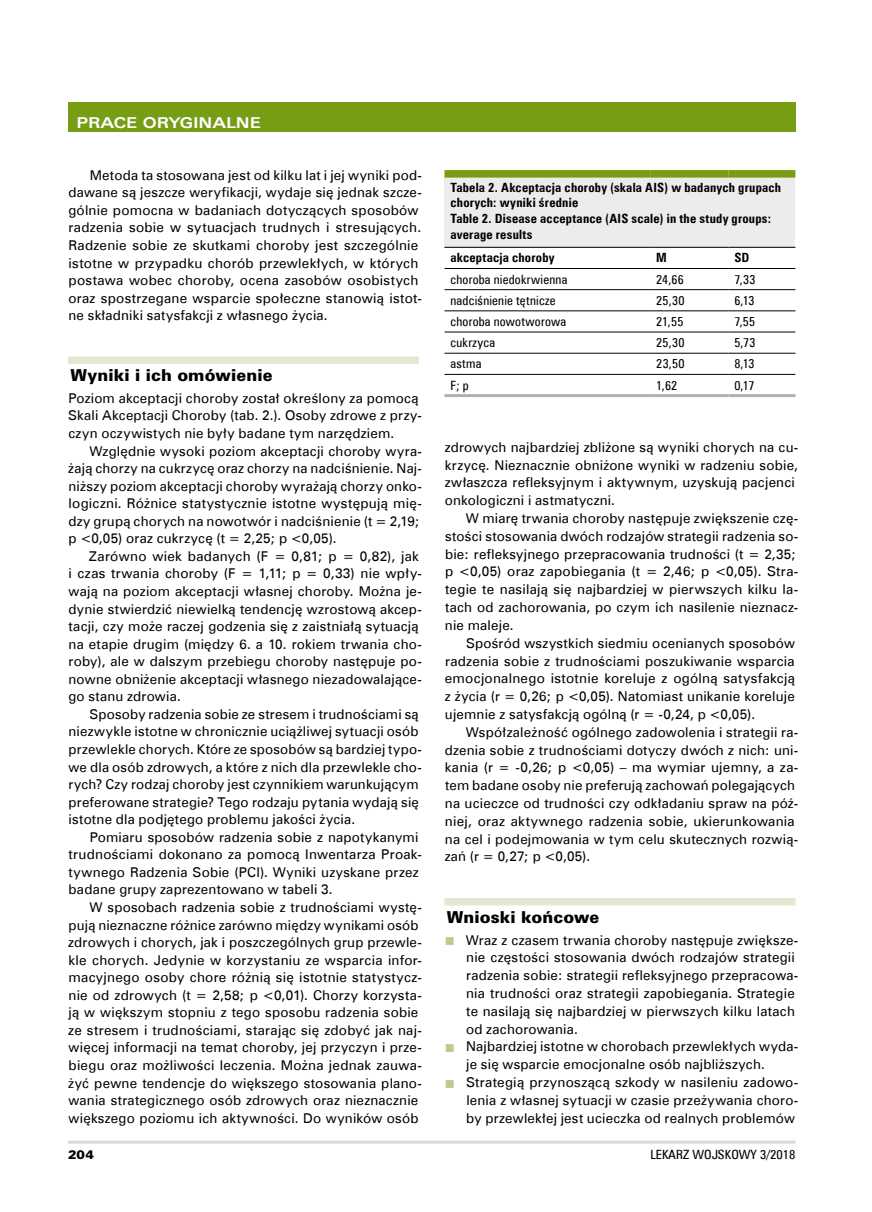
<style>
.page{position:relative;width:872px;height:1212px;background:#fff}
.page>*{position:absolute;margin:0;border:0;box-sizing:border-box;transform-origin:0 0}
.t1{font:15px "Zurich Blk PL";letter-spacing:.005em;color:#000}
.t2{font:15px "Zurich Ex EU Bold";letter-spacing:.015em;color:#fff}
.t3{font:13.5px/17.5px "Zurich EU";letter-spacing:.015em;color:#000}
.t4{font:12.75px/15.8px "Zurich Cn EU Bold";letter-spacing:.015em;color:#000}
.t5{font:12.75px "Zurich Cn EU Normal";letter-spacing:.015em;color:#000}
.t6{font:12.75px "Zurich Cn EU Normal";letter-spacing:.015em;color:#000;scale:1.04 1}
.t7{font:11.25px "Zurich Blk PL";color:#000;scale:1.04 1}
</style>
<div class="page">
<hr style="left:68px;top:1140px;width:727px;height:3px;background:#d9d9da">
<div style="left:68px;top:102px;width:727px;height:30px;background:#779d14"></div>
<div style="left:444px;top:898px;width:351px;height:7px;background:#e3e9d1"></div>
<div style="left:68px;top:357px;width:351px;height:7px;background:#e3e9d1"></div>
<div style="left:444px;top:174px;width:351px;height:73px;background:#ececec"></div>
<div style="left:444px;top:170px;width:206px;height:8px;background:#779d14"></div>
<div style="left:650px;top:170px;width:78px;height:8px;background:#779d14"></div>
<div style="left:728px;top:170px;width:67px;height:8px;background:#779d14"></div>
<hr style="left:444px;top:247px;width:206px;height:1px;background:#000">
<hr style="left:650px;top:247px;width:78px;height:1px;background:#000">
<hr style="left:728px;top:247px;width:67px;height:1px;background:#000">
<hr style="left:444px;top:268px;width:206px;height:1px;background:#000">
<hr style="left:650px;top:268px;width:78px;height:1px;background:#000">
<hr style="left:728px;top:268px;width:67px;height:1px;background:#000">
<hr style="left:444px;top:289px;width:206px;height:1px;background:#000">
<hr style="left:650px;top:289px;width:78px;height:1px;background:#000">
<hr style="left:728px;top:289px;width:67px;height:1px;background:#000">
<hr style="left:444px;top:311px;width:206px;height:1px;background:#000">
<hr style="left:650px;top:311px;width:78px;height:1px;background:#000">
<hr style="left:728px;top:311px;width:67px;height:1px;background:#000">
<hr style="left:444px;top:332px;width:206px;height:1px;background:#000">
<hr style="left:650px;top:332px;width:78px;height:1px;background:#000">
<hr style="left:728px;top:332px;width:67px;height:1px;background:#000">
<hr style="left:444px;top:353px;width:206px;height:1px;background:#000">
<hr style="left:650px;top:353px;width:78px;height:1px;background:#000">
<hr style="left:728px;top:353px;width:67px;height:1px;background:#000">
<hr style="left:444px;top:374px;width:206px;height:1px;background:#000">
<hr style="left:650px;top:374px;width:78px;height:1px;background:#000">
<hr style="left:728px;top:374px;width:67px;height:1px;background:#000">
<hr style="left:444px;top:394px;width:206px;height:3px;background:#b0b2b2">
<hr style="left:650px;top:394px;width:78px;height:3px;background:#b0b2b2">
<hr style="left:728px;top:394px;width:67px;height:3px;background:#b0b2b2">
<p class="t2" style="left:77px;top:113px;width:186px">PRACE ORYGINALNE</p>
<p class="t3" style="left:68px;top:166px;width:355px;text-indent:21px">Metoda ta stosowana jest od kilku lat i jej wyniki pod&shy;dawane są jeszcze weryfikacji, wydaje się jednak szcze&shy;gólnie pomocna w badaniach dotyczących sposobów radzenia sobie w sytuacjach trudnych i stresujących.<br>Radzenie sobie ze skutkami choroby jest szczególnie istotne w przypadku chorób przewlekłych, w których postawa wobec choroby, ocena zasobów osobistych oraz spostrzegane wsparcie społeczne stanowią istot&shy;ne składniki satysfakcji z własnego życia.</p>
<p class="t1" style="left:70px;top:365px;width:204px">Wyniki i ich omówienie</p>
<p class="t3" style="left:68px;top:389px;width:355px">Poziom akceptacji choroby został określony za pomocą<br>Skali Akceptacji Choroby (tab. 2.). Osoby zdrowe z przy&shy;czyn oczywistych nie były badane tym narzędziem.</p>
<p class="t3" style="left:68px;top:442px;width:355px;text-indent:21px">Względnie wysoki poziom akceptacji choroby wyra&shy;żają chorzy na cukrzycę oraz chorzy na nadciśnienie. Naj&shy;niższy poziom akceptacji choroby wyrażają chorzy onko&shy;logiczni. Różnice statystycznie istotne występują mię&shy;dzy grupą chorych na nowotwór i nadciśnienie (t = 2,19; p &lt;0,05) oraz cukrzycę (t = 2,25; p &lt;0,05).</p>
<p class="t3" style="left:68px;top:547px;width:355px;text-indent:21px">Zarówno wiek badanych (F = 0,81; p = 0,82), jak i czas trwania choroby (F = 1,11; p = 0,33) nie wpły&shy;wają na poziom akceptacji własnej choroby. Można je&shy;dynie stwierdzić niewielką tendencję wzrostową akcep&shy;tacji, czy może raczej godzenia się z zaistniałą sytuacją na etapie drugim (między 6. a 10. rokiem trwania cho&shy;roby), ale w dalszym przebiegu choroby następuje po&shy;nowne obniżenie akceptacji własnego niezadowalające&shy;go stanu zdrowia.</p>
<p class="t3" style="left:68px;top:705px;width:355px;text-indent:21px">Sposoby radzenia sobie ze stresem i trudnościami są niezwykle istotne w chronicznie uciążliwej sytuacji osób przewlekle chorych. Które ze sposobów są bardziej typo&shy;we dla osób zdrowych, a które z nich dla przewlekle cho&shy;rych? Czy rodzaj choroby jest czynnikiem warunkującym preferowane strategie? Tego rodzaju pytania wydają się istotne dla podjętego problemu jakości życia.</p>
<p class="t3" style="left:69px;top:828px;width:355px;text-indent:21px">Pomiaru sposobów radzenia sobie z napotykanymi trudnościami dokonano za pomocą Inwentarza Proak&shy;tywnego Radzenia Sobie (PCI). Wyniki uzyskane przez badane grupy zaprezentowano w tabeli 3.</p>
<p class="t3" style="left:68px;top:898px;width:355px;text-indent:21px">W sposobach radzenia sobie z trudnościami wystę&shy;pują nieznaczne różnice zarówno między wynikami osób zdrowych i chorych, jak i poszczególnych grup przewle&shy;kle chorych. Jedynie w korzystaniu ze wsparcia infor&shy;macyjnego osoby chore różnią się istotnie statystycz&shy;nie od zdrowych (t = 2,58; p &lt;0,01). Chorzy korzysta&shy;ją w większym stopniu z tego sposobu radzenia sobie ze stresem i trudnościami, starając się zdobyć jak naj&shy;więcej informacji na temat choroby, jej przyczyn i prze&shy;biegu oraz możliwości leczenia. Można jednak zauwa&shy;żyć pewne tendencje do większego stosowania plano&shy;wania strategicznego osób zdrowych oraz nieznacznie większego poziomu ich aktywności. Do wyników osób</p>
<p class="t4" style="left:450px;top:179px;width:332px">Tabela 2. Akceptacja choroby (skala AIS) w badanych grupach chorych: wyniki średnie<br>Table 2. Disease acceptance (AIS scale) in the study groups: average results</p>
<p class="t4" style="left:450px;top:250px;width:106px">akceptacja choroby</p>
<p class="t4" style="left:656px;top:250px;width:12px">M</p>
<p class="t4" style="left:734px;top:250px;width:17px">SD</p>
<p class="t5" style="left:450px;top:271px;width:118px">choroba niedokrwienna</p>
<p class="t5" style="left:656px;top:271px;width:29px">24,66</p>
<p class="t5" style="left:734px;top:271px;width:23px">7,33</p>
<p class="t5" style="left:450px;top:293px;width:106px">nadciśnienie tętnicze</p>
<p class="t5" style="left:656px;top:293px;width:30px">25,30</p>
<p class="t5" style="left:734px;top:293px;width:22px">6,13</p>
<p class="t5" style="left:450px;top:314px;width:117px">choroba nowotworowa</p>
<p class="t5" style="left:656px;top:314px;width:29px">21,55</p>
<p class="t5" style="left:734px;top:314px;width:22px">7,55</p>
<p class="t5" style="left:450px;top:335px;width:46px">cukrzyca</p>
<p class="t5" style="left:656px;top:335px;width:30px">25,30</p>
<p class="t5" style="left:734px;top:335px;width:23px">5,73</p>
<p class="t5" style="left:450px;top:356px;width:32px">astma</p>
<p class="t5" style="left:656px;top:356px;width:30px">23,50</p>
<p class="t5" style="left:734px;top:356px;width:22px">8,13</p>
<p class="t5" style="left:450px;top:377px;width:20px">F; p</p>
<p class="t5" style="left:656px;top:377px;width:23px">1,62</p>
<p class="t5" style="left:734px;top:377px;width:22px">0,17</p>
<p class="t3" style="left:445px;top:438px;width:355px">zdrowych najbardziej zbliżone są wyniki chorych na cu&shy;krzycę. Nieznacznie obniżone wyniki w radzeniu sobie, zwłaszcza refleksyjnym i aktywnym, uzyskują pacjenci onkologiczni i astmatyczni.</p>
<p class="t3" style="left:445px;top:509px;width:355px;text-indent:21px">W miarę trwania choroby następuje zwiększenie czę&shy;stości stosowania dwóch rodzajów strategii radzenia so&shy;bie: refleksyjnego przepracowania trudności (t = 2,35; p &lt;0,05) oraz zapobiegania (t = 2,46; p &lt;0,05). Stra&shy;tegie te nasilają się najbardziej w pierwszych kilku la&shy;tach od zachorowania, po czym ich nasilenie nieznacz&shy;nie maleje.</p>
<p class="t3" style="left:445px;top:634px;width:352px;text-align:justify;text-indent:21px">Spośród wszystkich siedmiu ocenianych sposobów radzenia sobie z trudnościami poszukiwanie wsparcia emocjonalnego istotnie koreluje z ogólną satysfakcją z życia (r = 0,26; p &lt;0,05). Natomiast unikanie koreluje ujemnie z satysfakcją ogólną (r = -0,24, p &lt;0,05).</p>
<p class="t3" style="left:445px;top:723px;width:355px;text-indent:21px">Współzależność ogólnego zadowolenia i strategii ra&shy;dzenia sobie z trudnościami dotyczy dwóch z nich: uni&shy;kania (r = -0,26; p &lt;0,05) – ma wymiar ujemny, a za&shy;tem badane osoby nie preferują zachowań polegających na ucieczce od trudności czy odkładaniu spraw na póź&shy;niej, oraz aktywnego radzenia sobie, ukierunkowania na cel i podejmowania w tym celu skutecznych rozwią&shy;zań (r = 0,27; p &lt;0,05).</p>
<p class="t1" style="left:447px;top:907px;width:154px">Wnioski końcowe</p>
<p class="t3" style="left:466px;top:931px;width:334px">Wraz z czasem trwania choroby następuje zwiększe&shy;nie częstości stosowania dwóch rodzajów strategii radzenia sobie: strategii refleksyjnego przepracowa&shy;nia trudności oraz strategii zapobiegania. Strategie te nasilają się najbardziej w pierwszych kilku latach od zachorowania.<br>Najbardziej istotne w chorobach przewlekłych wyda&shy;je się wsparcie emocjonalne osób najbliższych.<br>Strategią przynoszącą szkody w nasileniu zadowo&shy;lenia z własnej sytuacji w czasie przeżywania choro&shy;by przewlekłej jest ucieczka od realnych problemów</p>
<p class="t7" style="left:68px;top:1147px;width:26px">204</p>
<p class="t6" style="left:650px;top:1147px;width:141px">LEKARZ WOJSKOWY 3/2018</p>
</div>
